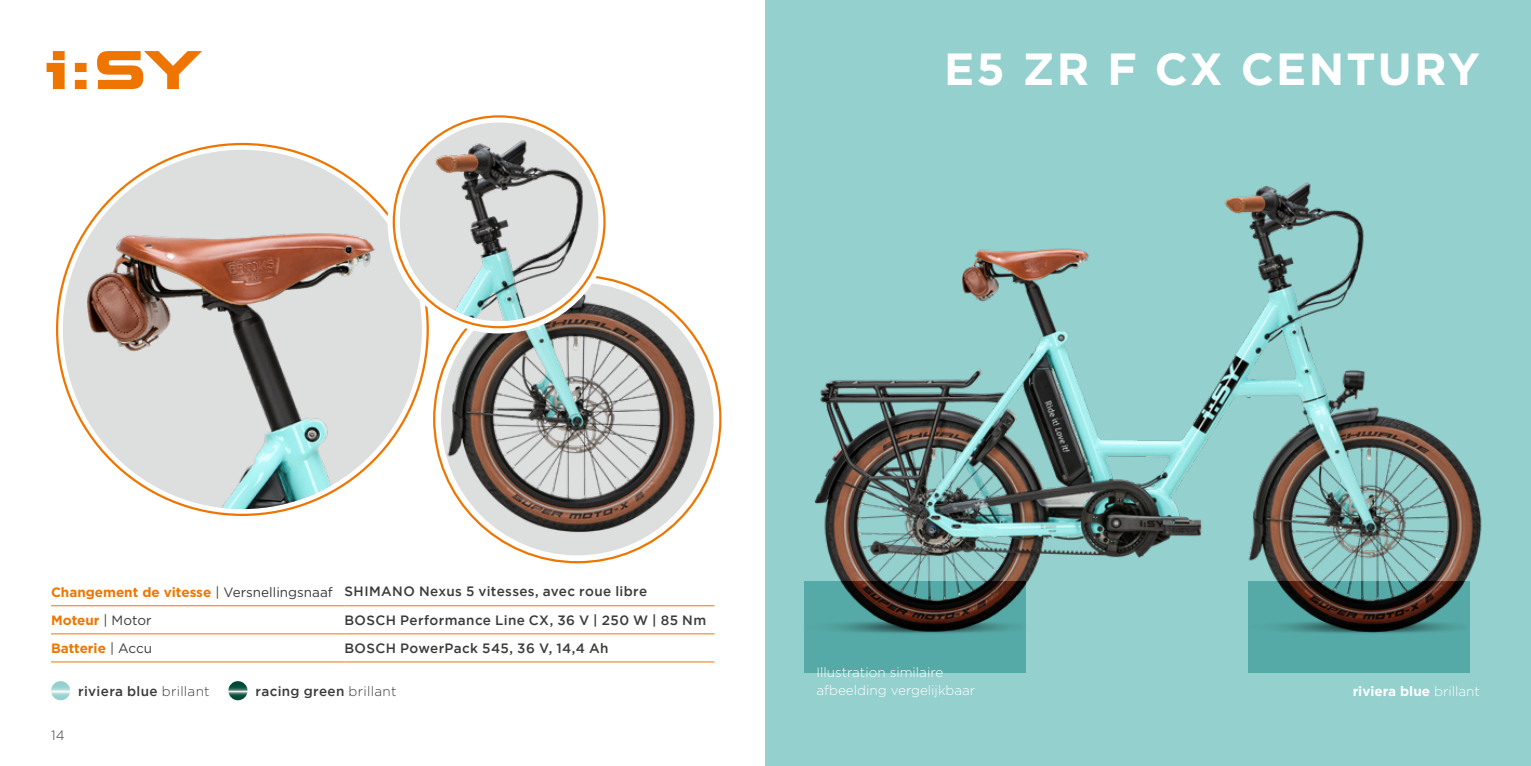
<style>
.page{position:relative;width:1531px;height:766px;background:#fff}
.page>*{position:absolute;margin:0;border:0;box-sizing:border-box;transform-origin:0 0}
.t1{font:700 45px "Gotham";letter-spacing:.05em;color:#fff}
.t2{font:500 13.5px/28.3px "Gotham";letter-spacing:.025em;color:#3b3b3a}
.t3{font:300 13.5px/18px "Gotham";color:#fff}
.t4{font:700 13.5px "Gotham";color:#fff}
.t5{font:700 13.5px "Gotham";color:#ee7600}
.t6{font:300 13.5px "Gotham";color:#3b3b3a}
.s1{font-weight:700;color:#ee7600}
.s2{font-weight:400}
.s3{font-weight:400;color:#3b3b3a}
.s4{font-weight:300}
</style>
<div class="page">
<hr style="left:51px;top:605px;width:293px;height:1px;background:#ee7600">
<hr style="left:344px;top:605px;width:370px;height:1px;background:#ee7600">
<hr style="left:51px;top:633px;width:293px;height:1px;background:#ee7600">
<hr style="left:344px;top:633px;width:370px;height:1px;background:#ee7600">
<hr style="left:51px;top:661px;width:293px;height:1px;background:#ee7600">
<hr style="left:344px;top:661px;width:370px;height:1px;background:#ee7600">
<svg style="left:47px;top:51px;width:155px;height:38px"></svg>
<svg style="left:51px;top:138px;width:383px;height:383px"></svg>
<img style="left:63px;top:150px;width:359px;height:359px;border-radius:180px">
<svg style="left:427px;top:269px;width:300px;height:300px"></svg>
<img style="left:441px;top:282px;width:272px;height:273px;border-radius:136px">
<svg style="left:387px;top:110px;width:224px;height:223px"></svg>
<img style="left:400px;top:122px;width:198px;height:199px;border-radius:99px">
<svg style="left:228px;top:681px;width:19px;height:19px"></svg>
<svg style="left:51px;top:681px;width:19px;height:19px"></svg>
<div style="left:765px;top:0;width:766px;height:765px;background:#94d0ce"></div>
<img style="left:814px;top:182px;width:668px;height:464px">
<img style="left:804px;top:581px;width:221px;height:91px">
<img style="left:1248px;top:581px;width:221px;height:91px">
<p class="t2" style="left:51px;top:577px;width:598px"><span class="s1">Changement de vitesse</span> <span class="s2">| Versnellingsnaaf</span> SHIMANO Nexus 5 vitesses, avec roue libre<br><span class="s1">Moteur</span> <span class="s2">| Motor</span></p>
<p class="t2" style="left:344px;top:605px;width:363px">BOSCH Performance Line CX, 36 V | 250 W | 85 Nm</p>
<p class="t5" style="left:51px;top:639px;width:102px">Batterie <span class="s3">| Accu</span></p>
<p class="t2" style="left:344px;top:633px;width:266px">BOSCH PowerPack 545, 36 V, 14,4 Ah</p>
<h1 class="t1" style="left:944px;top:39px;width:537px">E5 ZR F CX CENTURY</h1>
<p class="t6" style="left:51px;top:727px;width:15px">14</p>
<p class="t3" style="left:816px;top:663px;width:160px">Illustration similaire afbeelding vergelijkbaar</p>
<p class="t2" style="left:78px;top:676px;width:133px">riviera blue <span class="s4">brillant</span></p>
<p class="t2" style="left:256px;top:676px;width:142px">racing green <span class="s4">brillant</span></p>
<p class="t4" style="left:1352px;top:681px;width:129px">riviera blue <span class="s4">brillant</span></p>
</div>
